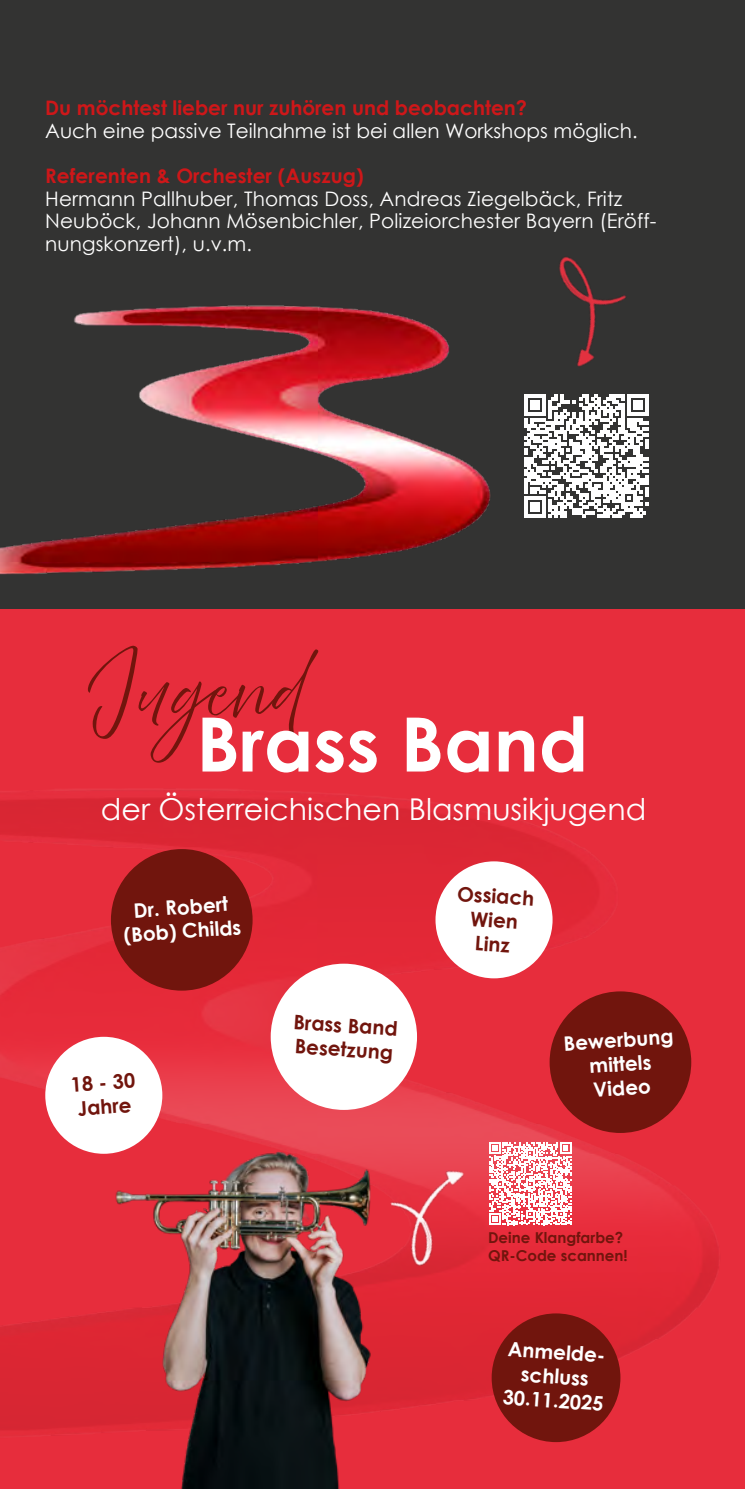
<style>
.page{position:relative;width:745px;height:1489px;background:#fff}
.page>*{position:absolute;margin:0;border:0;box-sizing:border-box;transform-origin:0 0}
.t1{font:700 75px "Century Gothic";color:#fff}
.t2{font:60px "Abovethe Beyond Script";color:#71150d}
.t3{font:30px "Century Gothic";color:#fff}
.t4{font:20px/22.5px "Century Gothic";letter-spacing:.005em;color:#fff}
.t5{font:700 20px "Century Gothic";color:#ce1719}
.t6{font:700 20px/24px "Century Gothic";color:#fff;text-align:center}
.t7{font:700 20px/24px "Century Gothic";color:#71150d}
.t8{font:700 15px/18px "Century Gothic";color:#71150d}
</style>
<div class="page">
<div style="left:0;top:0;width:744px;height:609px;background:#333332"></div>
<img style="left:0;top:305px;width:491px;height:270px">
<div style="left:0;top:609px;width:744px;height:879px;background:#e72d3c"></div>
<img style="left:0;top:789px;width:719px;height:654px">
<img style="left:475px;top:257px;width:174px;height:147px">
<svg style="left:524px;top:394px;width:123px;height:123px"></svg>
<img style="left:101px;top:1061px;width:285px;height:427px">
<svg style="left:492px;top:1142px;width:79px;height:82px"></svg>
<img style="left:349px;top:1142px;width:143px;height:141px">
<div style="left:45px;top:1036px;width:117px;height:117px;background:#fff;border-radius:50%"></div>
<div style="left:435px;top:861px;width:117px;height:117px;background:#fff;border-radius:50%"></div>
<div style="left:111px;top:849px;width:141px;height:141px;background:#71150d;border-radius:50%"></div>
<div style="left:491px;top:1313px;width:129px;height:128px;background:#71150d;border-radius:50%"></div>
<div style="left:270px;top:963px;width:147px;height:146px;background:#fff;border-radius:50%"></div>
<div style="left:549px;top:991px;width:141px;height:141px;background:#71150d;border-radius:50%"></div>
<p class="t5" style="left:45px;top:93px;width:483px">Du möchtest lieber nur zuhören und beobachten?</p>
<p class="t4" style="left:45px;top:119px;width:593px">Auch eine passive Teilnahme ist bei allen Workshops möglich.</p>
<p class="t5" style="left:45px;top:160px;width:320px">Referenten &amp; Orchester (Auszug)</p>
<p class="t4" style="left:45px;top:187px;width:612px">Hermann Pallhuber, Thomas Doss, Andreas Ziegelbäck, Fritz<br>Neuböck, Johann Mösenbichler, Polizeiorchester Bayern (Eröff&shy;nungskonzert), u.v.m.</p>
<h2 class="t2" style="left:101px;top:656px;width:210px;rotate:-1deg">Jugend</h2>
<h3 class="t3" style="left:101px;top:788px;width:546px">der Österreichischen Blasmusikjugend</h3>
<h1 class="t1" style="left:196px;top:687px;width:393px">Brass Band</h1>
<p class="t6" style="left:121px;top:898px;width:119px;rotate:-4deg">Dr. Robert (Bob) Childs</p>
<p class="t7" style="left:70px;top:1071px;width:66px;rotate:-4deg">18 - 30<br>Jahre</p>
<p class="t7" style="left:294px;top:1008px;width:106px;rotate:4deg">Brass Band<br>Besetzung</p>
<p class="t7" style="left:458px;top:880px;width:79px;text-align:center;rotate:4deg">Ossiach<br>Wien<br>Linz</p>
<p class="t6" style="left:562px;top:1030px;width:111px;rotate:-4deg">Bewerbung mittels<br>Video</p>
<p class="t8" style="left:488px;top:1227px;width:141px">Deine Klangfarbe?<br>QR-Code scannen!</p>
<p class="t6" style="left:507px;top:1335px;width:102px;rotate:4deg">Anmelde&shy;schluss<br>30.11.2025</p>
</div>
